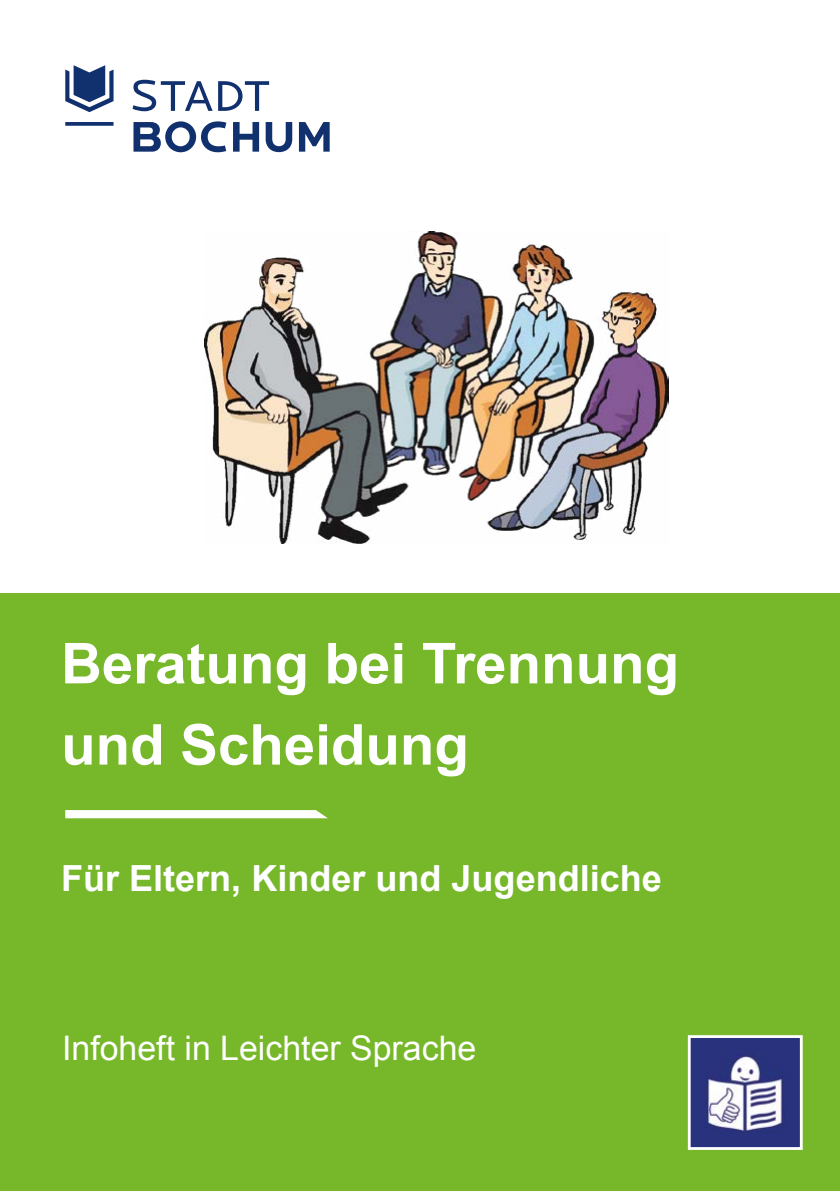
<style>
.page{position:relative;width:840px;height:1191px;background:#fff}
.page>*{position:absolute;margin:0;border:0;box-sizing:border-box;transform-origin:0 0}
.t1{font:700 56.4px/81.2px "Arial";color:#fff}
.t2{font:700 36px "Arial";color:#fff}
.t3{font:33.8px "Arial";color:#fff}
</style>
<div class="page">
<div style="left:0;top:594px;width:839px;height:597px;background:#76b82a"></div>
<svg style="left:65px;top:65px;width:264px;height:87px"></svg>
<img style="left:691px;top:1039px;width:107px;height:107px">
<div style="left:687px;top:1035px;width:115px;height:115px;border:3px solid #fff"></div>
<svg style="left:65px;top:810px;width:263px;height:8px;background:#f9fcf7"></svg>
<img style="left:204px;top:231px;width:464px;height:312px">
<p class="t1" style="left:61px;top:625px;width:619px">Beratung bei Trennung und Scheidung</p>
<p class="t2" style="left:61px;top:854px;width:602px">Für Eltern, Kinder und Jugendliche</p>
<p class="t3" style="left:62px;top:1025px;width:415px">Infoheft in Leichter Sprache</p>
</div>
